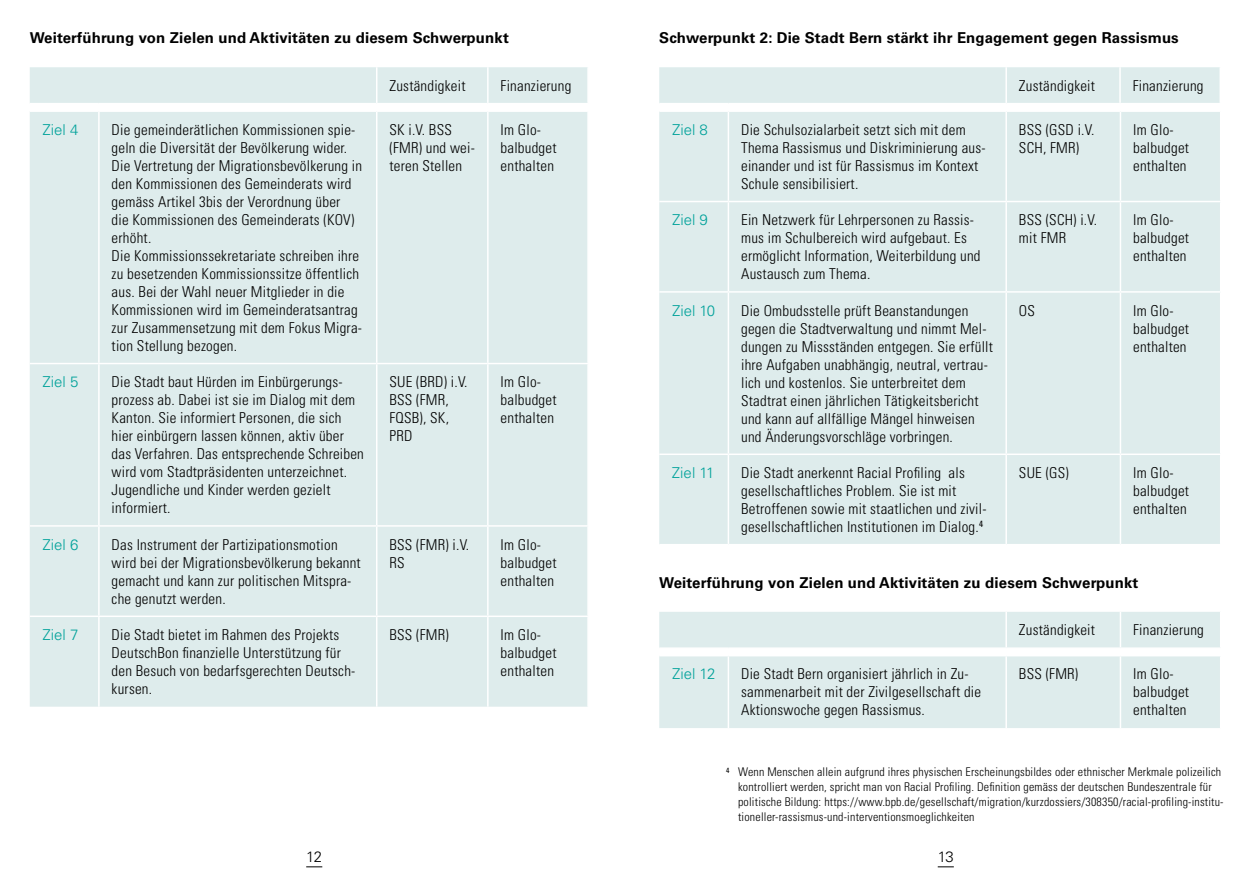
<style>
.page{position:relative;width:1259px;height:893px;background:#fff}
.page>*{position:absolute;margin:0;border:0;box-sizing:border-box;transform-origin:0 0}
.t1{font:300 condensed 15px/18px "Univers LT Std";letter-spacing:.015em;color:#000}
.t2{font:700 15px "Univers LT Std";letter-spacing:.01em;color:#000}
.t3{font:300 15px "Univers LT Std";color:#00a19a}
.t4{font:300 15px "Univers LT Std";color:#000}
.t5{font:300 condensed 12px/15px "Univers LT Std";letter-spacing:.015em;color:#000}
</style>
<div class="page">
<svg style="left:306px;top:866px;width:16px;height:1px"></svg>
<svg style="left:937px;top:866px;width:17px;height:1px"></svg>
<div style="left:30px;top:67px;width:557px;height:36px;background:#deecec"></div>
<hr style="left:376px;top:67px;width:1px;height:36px;background:#fff">
<hr style="left:487px;top:67px;width:1px;height:36px;background:#fff">
<div style="left:30px;top:112px;width:557px;height:595px;background:#deecec"></div>
<hr style="left:98px;top:112px;width:2px;height:251px;background:#fff">
<hr style="left:376px;top:112px;width:1px;height:251px;background:#fff">
<hr style="left:487px;top:112px;width:1px;height:251px;background:#fff">
<hr style="left:98px;top:364px;width:2px;height:161px;background:#fff">
<hr style="left:376px;top:364px;width:1px;height:161px;background:#fff">
<hr style="left:487px;top:364px;width:1px;height:161px;background:#fff">
<hr style="left:98px;top:527px;width:2px;height:89px;background:#fff">
<hr style="left:376px;top:527px;width:1px;height:89px;background:#fff">
<hr style="left:487px;top:527px;width:1px;height:89px;background:#fff">
<hr style="left:98px;top:617px;width:2px;height:90px;background:#fff">
<hr style="left:376px;top:617px;width:1px;height:90px;background:#fff">
<hr style="left:487px;top:617px;width:1px;height:90px;background:#fff">
<hr style="left:30px;top:363px;width:69px;height:1px;background:#fff">
<hr style="left:99px;top:363px;width:278px;height:1px;background:#fff">
<hr style="left:377px;top:363px;width:111px;height:1px;background:#fff">
<hr style="left:488px;top:363px;width:101px;height:1px;background:#fff">
<hr style="left:30px;top:616px;width:69px;height:1px;background:#fff">
<hr style="left:99px;top:616px;width:278px;height:1px;background:#fff">
<hr style="left:377px;top:616px;width:111px;height:1px;background:#fff">
<hr style="left:488px;top:616px;width:101px;height:1px;background:#fff">
<hr style="left:30px;top:525px;width:69px;height:2px;background:#fff">
<hr style="left:99px;top:525px;width:278px;height:2px;background:#fff">
<hr style="left:377px;top:525px;width:111px;height:2px;background:#fff">
<hr style="left:488px;top:525px;width:101px;height:2px;background:#fff">
<div style="left:659px;top:67px;width:560px;height:36px;background:#deecec"></div>
<hr style="left:1005px;top:67px;width:2px;height:36px;background:#fff">
<hr style="left:1119px;top:67px;width:1px;height:36px;background:#fff">
<div style="left:659px;top:112px;width:561px;height:432px;background:#deecec"></div>
<hr style="left:727px;top:112px;width:2px;height:89px;background:#fff">
<hr style="left:1005px;top:112px;width:2px;height:89px;background:#fff">
<hr style="left:1119px;top:112px;width:2px;height:89px;background:#fff">
<hr style="left:727px;top:202px;width:2px;height:89px;background:#fff">
<hr style="left:1005px;top:202px;width:2px;height:89px;background:#fff">
<hr style="left:1119px;top:202px;width:2px;height:89px;background:#fff">
<hr style="left:727px;top:293px;width:2px;height:161px;background:#fff">
<hr style="left:1005px;top:293px;width:2px;height:161px;background:#fff">
<hr style="left:1119px;top:293px;width:2px;height:161px;background:#fff">
<hr style="left:727px;top:455px;width:2px;height:89px;background:#fff">
<hr style="left:1005px;top:455px;width:2px;height:89px;background:#fff">
<hr style="left:1119px;top:455px;width:2px;height:89px;background:#fff">
<hr style="left:659px;top:201px;width:69px;height:1px;background:#fff">
<hr style="left:728px;top:201px;width:278px;height:1px;background:#fff">
<hr style="left:1006px;top:201px;width:114px;height:1px;background:#fff">
<hr style="left:1120px;top:201px;width:101px;height:1px;background:#fff">
<hr style="left:659px;top:291px;width:69px;height:2px;background:#fff">
<hr style="left:728px;top:291px;width:278px;height:2px;background:#fff">
<hr style="left:1006px;top:291px;width:114px;height:2px;background:#fff">
<hr style="left:1120px;top:291px;width:101px;height:2px;background:#fff">
<hr style="left:659px;top:454px;width:69px;height:1px;background:#fff">
<hr style="left:728px;top:454px;width:278px;height:1px;background:#fff">
<hr style="left:1006px;top:454px;width:114px;height:1px;background:#fff">
<hr style="left:1120px;top:454px;width:101px;height:1px;background:#fff">
<div style="left:659px;top:612px;width:561px;height:35px;background:#deecec"></div>
<hr style="left:1005px;top:612px;width:2px;height:35px;background:#fff">
<hr style="left:1119px;top:612px;width:2px;height:35px;background:#fff">
<div style="left:659px;top:656px;width:561px;height:72px;background:#deecec"></div>
<hr style="left:727px;top:656px;width:2px;height:72px;background:#fff">
<hr style="left:1005px;top:656px;width:2px;height:72px;background:#fff">
<hr style="left:1119px;top:656px;width:2px;height:72px;background:#fff">
<p class="t2" style="left:30px;top:29px;width:480px">Weiterführung von Zielen und Aktivitäten zu diesem Schwerpunkt</p>
<p class="t1" style="left:389px;top:77px;width:77px">Zuständigkeit</p>
<p class="t1" style="left:500px;top:77px;width:72px">Finanzierung</p>
<p class="t3" style="left:43px;top:120px;width:37px">Ziel 4</p>
<p class="t1" style="left:112px;top:120px;width:252px">Die gemeinderätlichen Kommissionen spie&shy;geln die Diversität der Bevölkerung wider.<br>Die Vertretung der Migrationsbevölkerung in den Kommissionen des Gemeinderats wird gemäss Artikel 3bis der Verordnung über<br>die Kommissionen des Gemeinderats (KOV) erhöht.<br>Die Kommissionssekretariate schreiben ihre zu besetzenden Kommissionssitze öffentlich aus. Bei der Wahl neuer Mitglieder in die Kommissionen wird im Gemeinderatsantrag zur Zusammensetzung mit dem Fokus Migra&shy;tion Stellung bezogen.</p>
<p class="t1" style="left:389px;top:120px;width:87px">SK i.V. BSS (FMR) und wei&shy;teren Stellen</p>
<p class="t1" style="left:500px;top:120px;width:57px">Im Glo&shy;balbudget enthalten</p>
<p class="t3" style="left:43px;top:373px;width:37px">Ziel 5</p>
<p class="t1" style="left:112px;top:373px;width:254px">Die Stadt baut Hürden im Einbürgerungs&shy;prozess ab. Dabei ist sie im Dialog mit dem Kanton. Sie informiert Personen, die sich hier einbürgern lassen können, aktiv über das Verfahren. Das entsprechende Schreiben wird vom Stadtpräsidenten unterzeichnet.<br>Jugendliche und Kinder werden gezielt informiert.</p>
<p class="t1" style="left:389px;top:373px;width:80px">SUE (BRD) i.V.<br>BSS (FMR,<br>FQSB), SK,<br>PRD</p>
<p class="t1" style="left:500px;top:373px;width:57px">Im Glo&shy;balbudget enthalten</p>
<p class="t3" style="left:43px;top:535px;width:37px">Ziel 6</p>
<p class="t1" style="left:112px;top:535px;width:251px">Das Instrument der Partizipationsmotion wird bei der Migrationsbevölkerung bekannt gemacht und kann zur politischen Mitspra&shy;che genutzt werden.</p>
<p class="t1" style="left:389px;top:535px;width:81px">BSS (FMR) i.V.<br>RS</p>
<p class="t1" style="left:500px;top:535px;width:57px">Im Glo&shy;balbudget enthalten</p>
<p class="t3" style="left:43px;top:626px;width:37px">Ziel 7</p>
<p class="t1" style="left:112px;top:626px;width:245px">Die Stadt bietet im Rahmen des Projekts DeutschBon finanzielle Unterstützung für den Besuch von bedarfsgerechten Deutsch&shy;kursen.</p>
<p class="t1" style="left:389px;top:626px;width:61px">BSS (FMR)</p>
<p class="t1" style="left:500px;top:626px;width:57px">Im Glo&shy;balbudget enthalten</p>
<p class="t2" style="left:659px;top:29px;width:521px">Schwerpunkt 2: Die Stadt Bern stärkt ihr Engagement gegen Rassismus</p>
<p class="t1" style="left:1019px;top:77px;width:77px">Zuständigkeit</p>
<p class="t1" style="left:1132px;top:77px;width:72px">Finanzierung</p>
<p class="t3" style="left:672px;top:120px;width:37px">Ziel 8</p>
<p class="t1" style="left:741px;top:120px;width:246px">Die Schulsozialarbeit setzt sich mit dem Thema Rassismus und Diskriminierung aus&shy;einander und ist für Rassismus im Kontext Schule sensibilisiert.</p>
<p class="t1" style="left:1019px;top:120px;width:77px">BSS (GSD i.V.<br>SCH, FMR)</p>
<p class="t1" style="left:1133px;top:120px;width:57px">Im Glo&shy;balbudget enthalten</p>
<p class="t3" style="left:672px;top:211px;width:37px">Ziel 9</p>
<p class="t1" style="left:741px;top:211px;width:241px">Ein Netzwerk für Lehrpersonen zu Rassis&shy;mus im Schulbereich wird aufgebaut. Es ermöglicht Information, Weiterbildung und Austausch zum Thema.</p>
<p class="t1" style="left:1019px;top:211px;width:80px">BSS (SCH) i.V. mit FMR</p>
<p class="t1" style="left:1133px;top:211px;width:57px">Im Glo&shy;balbudget enthalten</p>
<p class="t3" style="left:672px;top:301px;width:45px">Ziel 10</p>
<p class="t1" style="left:741px;top:301px;width:253px">Die Ombudsstelle prüft Beanstandungen gegen die Stadtverwaltung und nimmt Mel&shy;dungen zu Missständen entgegen. Sie erfüllt ihre Aufgaben unabhängig, neutral, vertrau&shy;lich und kostenlos. Sie unterbreitet dem Stadtrat einen jährlichen Tätigkeitsbericht und kann auf allfällige Mängel hinweisen und Änderungsvorschläge vorbringen.</p>
<p class="t1" style="left:1019px;top:301px;width:18px">OS</p>
<p class="t1" style="left:1133px;top:301px;width:57px">Im Glo&shy;balbudget enthalten</p>
<p class="t3" style="left:672px;top:464px;width:44px">Ziel 11</p>
<p class="t1" style="left:741px;top:464px;width:247px">Die Stadt anerkennt Racial Profiling als gesellschaftliches Problem. Sie ist mit Betroffenen sowie mit staatlichen und zivil&shy;gesellschaftlichen Institutionen im Dialog.<sup>4</sup></p>
<p class="t1" style="left:1019px;top:464px;width:51px">SUE (GS)</p>
<p class="t1" style="left:1133px;top:464px;width:57px">Im Glo&shy;balbudget enthalten</p>
<p class="t2" style="left:659px;top:574px;width:480px">Weiterführung von Zielen und Aktivitäten zu diesem Schwerpunkt</p>
<p class="t1" style="left:1019px;top:621px;width:77px">Zuständigkeit</p>
<p class="t1" style="left:1133px;top:621px;width:72px">Finanzierung</p>
<p class="t3" style="left:672px;top:665px;width:45px">Ziel 12</p>
<p class="t1" style="left:741px;top:665px;width:241px">Die Stadt Bern organisiert jährlich in Zu&shy;sammenarbeit mit der Zivilgesellschaft die<br>Aktionswoche gegen Rassismus.</p>
<p class="t1" style="left:1019px;top:665px;width:61px">BSS (FMR)</p>
<p class="t1" style="left:1133px;top:665px;width:57px">Im Glo&shy;balbudget enthalten</p>
<p class="t5" style="left:738px;top:764px;width:487px;text-indent:-12px"><sup>4</sup> Wenn Menschen allein aufgrund ihres physischen Erscheinungsbildes oder ethnischer Merkmale polizeilich kontrolliert werden, spricht man von Racial Profiling. Definition gemäss der deutschen Bundeszentrale für politische Bildung: https://www.bpb.de/gesellschaft/migration/kurzdossiers/308350/racial-profiling-institu&shy;tioneller-rassismus-und-interventionsmoeglichkeiten</p>
<p class="t4" style="left:306px;top:848px;width:18px">12</p>
<p class="t4" style="left:937px;top:848px;width:18px">13</p>
</div>
